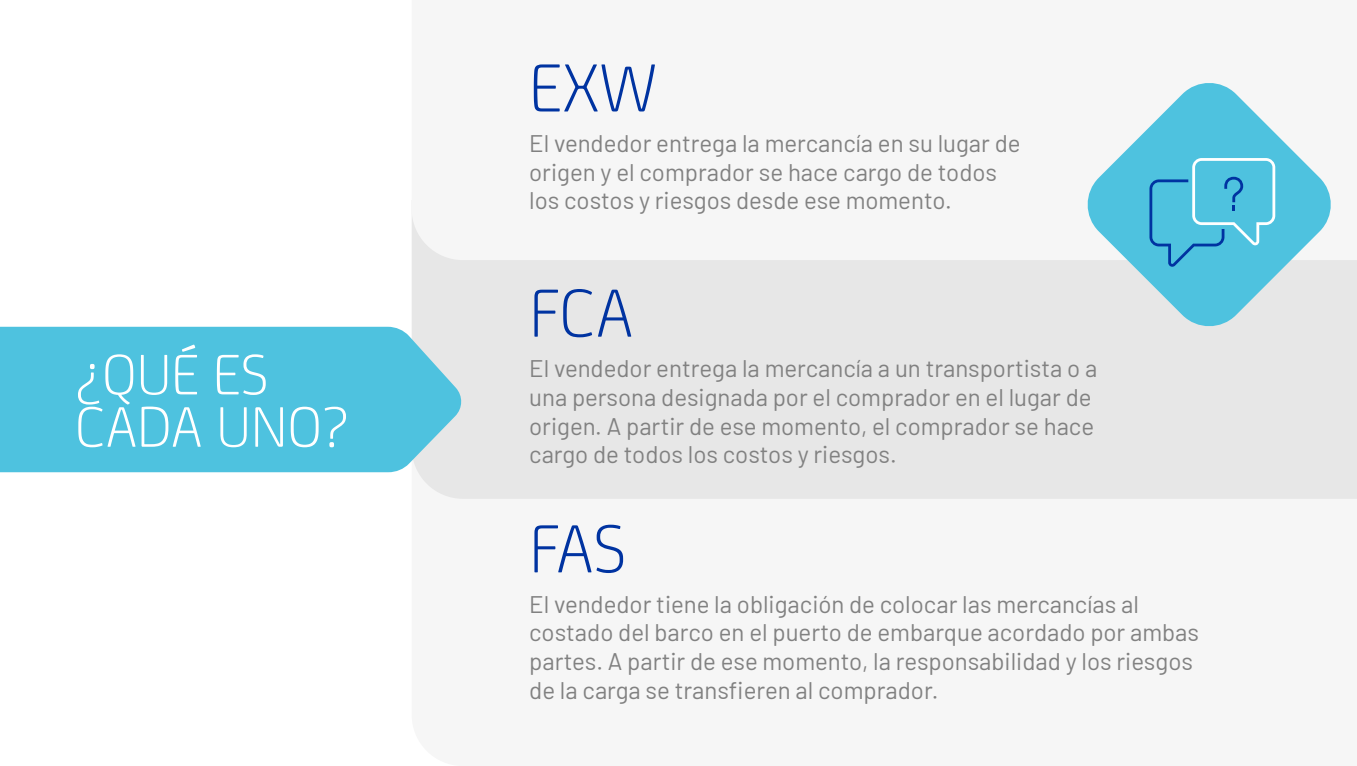
<style>
.page{position:relative;width:1357px;height:766px;background:#fff}
.page>*{position:absolute;margin:0;border:0;box-sizing:border-box;transform-origin:0 0}
.t1{font:300 72.6px "FS Joey";color:#0033a1}
.t2{font:300 61.05px/52.3px "FS Joey";color:#fff}
.t3{font:24px/28.8px "Barlow";color:#818181}
</style>
<div class="page">
<div style="left:412px;top:260px;width:944px;height:238px;background:#e7e7e7"></div>
<div style="left:0;top:327px;width:463px;height:145px;background:#4ec2df"></div>
<svg style="left:1083px;top:83px;width:251px;height:247px"></svg>
<svg style="left:1149px;top:158px;width:126px;height:109px;background:#54bedd"></svg>
<h2 class="t2" style="left:75px;top:344px;width:276px">¿QUÉ ES<br>CADA UNO?</h2>
<h1 class="t1" style="left:529px;top:36px;width:129px">EXW</h1>
<p class="t3" style="left:529px;top:127px;width:493px">El vendedor entrega la mercancía en su lugar de origen y el comprador se hace cargo de todos los costos y riesgos desde ese momento.</p>
<h1 class="t1" style="left:529px;top:261px;width:105px">FCA</h1>
<p class="t3" style="left:529px;top:352px;width:569px">El vendedor entrega la mercancía a un transportista o a una persona designada por el comprador en el lugar de origen. A partir de ese momento, el comprador se hace cargo de todos los costos y riesgos.</p>
<h1 class="t1" style="left:529px;top:496px;width:98px">FAS</h1>
<p class="t3" style="left:529px;top:587px;width:671px">El vendedor tiene la obligación de colocar las mercancías al costado del barco en el puerto de embarque acordado por ambas partes. A partir de ese momento, la responsabilidad y los riesgos de la carga se transfieren al comprador.</p>
</div>
